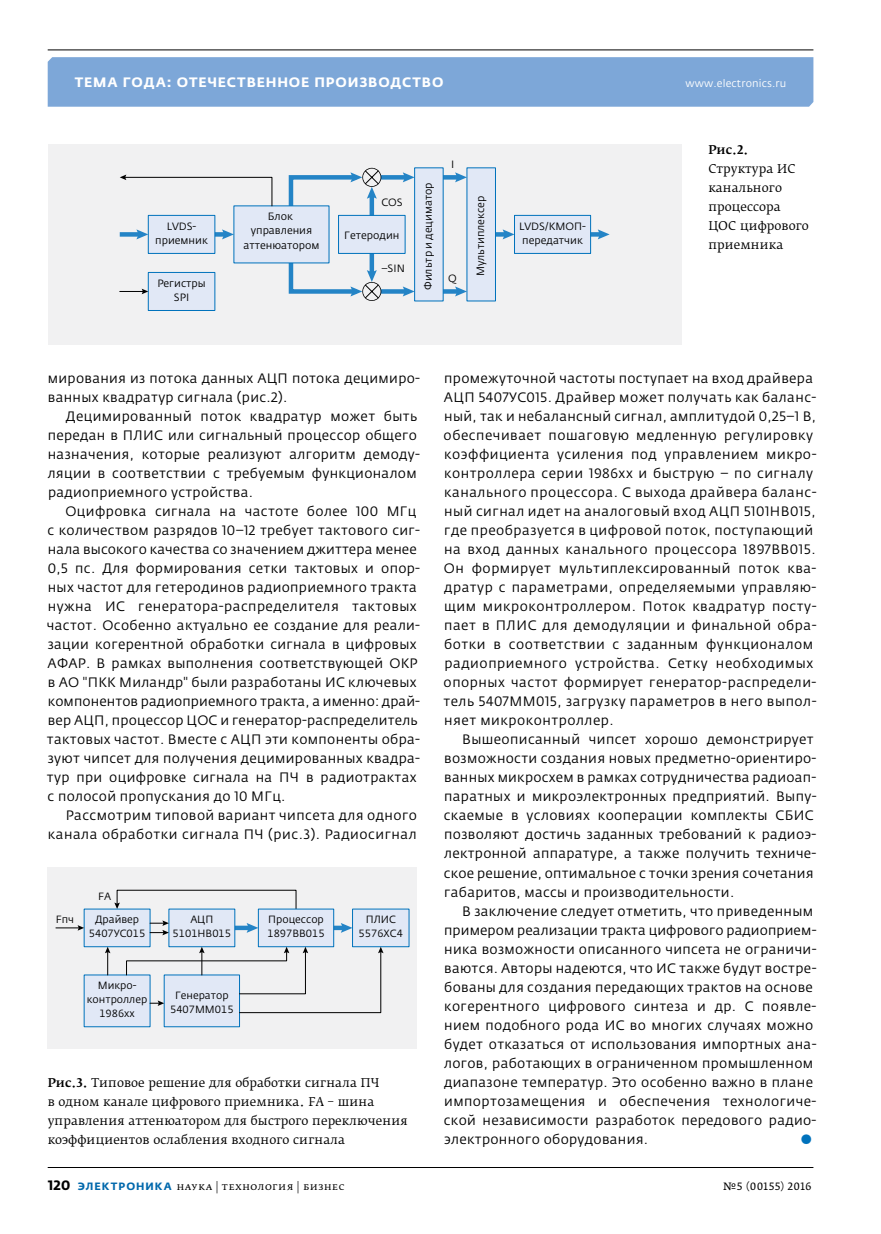
<style>
.page{position:relative;width:881px;height:1234px;background:#fff}
.page>*{position:absolute;margin:0;border:0;box-sizing:border-box;transform-origin:0 0}
.t1{font:13.5px/19px "Fedra Sans Pro";letter-spacing:.025em;color:#000}
.t2{font:700 13.5px "Fedra Sans Alt Pro";letter-spacing:.06em;color:#fff}
.t3{font:12px/19px "Fedra Serif B Pro";letter-spacing:.005em;color:#000}
.t4{font:500 12px "Fedra Serif B Pro";color:#000}
.t5{font:10.5px/14.2px "Fedra Sans Pro";color:#000;text-align:center}
.t6{font:10.5px "Fedra Serif B Pro";letter-spacing:.035em;color:#000}
.t7{font:10.5px "Fedra Sans Pro";letter-spacing:.015em;color:#fff}
.t8{font:10.5px "Fedra Serif A Pro";letter-spacing:.035em;color:#000}
.t9{font:10.35px/14.1px "Fedra Sans Pro";color:#000;text-align:center}
.s1{font-weight:500}
.s2{font-family:"Fedra Sans Pro";font-weight:700;font-size:13.5px}
.s3{font-family:"Fedra Sans Alt Pro";font-weight:700;color:#0068ac}
</style>
<div class="page">
<div style="left:48px;top:57px;width:765px;height:50px;background:#7da7d8"></div>
<hr style="left:48px;top:49px;width:765px;height:1px;background:#000">
<hr style="left:48px;top:1166px;width:765px;height:1px;background:#000">
<div style="left:48px;top:867px;width:369px;height:182px;background:#f1f1f2"></div>
<div style="left:84px;top:908px;width:66px;height:38px;background:#e1e8f6"></div>
<div style="left:84px;top:974px;width:66px;height:52px;background:#e1e8f6"></div>
<div style="left:164px;top:974px;width:75px;height:52px;background:#e1e8f6"></div>
<div style="left:352px;top:908px;width:57px;height:38px;background:#e1e8f6"></div>
<svg style="left:56px;top:924px;width:28px;height:6px"></svg>
<svg style="left:105px;top:889px;width:278px;height:124px"></svg>
<div style="left:48px;top:144px;width:633px;height:200px;background:#f1f1f2"></div>
<svg style="left:443px;top:175px;width:12px;height:4px"></svg>
<svg style="left:455px;top:172px;width:11px;height:10px"></svg>
<svg style="left:495px;top:232px;width:7px;height:4px"></svg>
<svg style="left:502px;top:229px;width:12px;height:10px"></svg>
<svg style="left:590px;top:232px;width:7px;height:4px"></svg>
<svg style="left:597px;top:229px;width:12px;height:10px"></svg>
<div style="left:428px;top:289px;width:30px;height:5px;background:#2484c6"></div>
<svg style="left:455px;top:286px;width:11px;height:10px"></svg>
<div style="left:466px;top:168px;width:29px;height:133px;background:#e1e8f6"></div>
<svg style="left:215px;top:232px;width:7px;height:4px"></svg>
<svg style="left:222px;top:229px;width:11px;height:10px"></svg>
<svg style="left:120px;top:232px;width:16px;height:4px"></svg>
<svg style="left:136px;top:229px;width:12px;height:10px"></svg>
<svg style="left:381px;top:175px;width:21px;height:4px"></svg>
<svg style="left:402px;top:172px;width:12px;height:10px"></svg>
<div style="left:381px;top:289px;width:25px;height:5px;background:#2484c6"></div>
<svg style="left:402px;top:286px;width:12px;height:10px"></svg>
<div style="left:369px;top:253px;width:5px;height:21px;background:#2484c6"></div>
<div style="left:369px;top:195px;width:5px;height:20px;background:#2484c6"></div>
<div style="left:148px;top:215px;width:67px;height:38px;background:#e1e8f6;border:1px solid #0072bc"></div>
<div style="left:148px;top:272px;width:67px;height:38px;background:#e1e8f6;border:1px solid #0072bc"></div>
<div style="left:338px;top:215px;width:67px;height:38px;background:#e1e8f6;border:1px solid #0072bc"></div>
<div style="left:414px;top:168px;width:29px;height:133px;background:#e1e8f6;border:1px solid #0072bc"></div>
<div style="left:514px;top:215px;width:76px;height:38px;background:#e1e8f6;border:1px solid #0072bc"></div>
<div style="left:233px;top:206px;width:96px;height:57px;background:#e1e8f6"></div>
<svg style="left:286px;top:168px;width:95px;height:42px"></svg>
<svg style="left:286px;top:258px;width:95px;height:43px"></svg>
<svg style="left:120px;top:288px;width:28px;height:6px"></svg>
<svg style="left:120px;top:174px;width:152px;height:32px"></svg>
<p class="t2" style="left:75px;top:74px;width:370px">Тема года: отечественное производство</p>
<p class="t7" style="left:685px;top:77px;width:102px">www.electronics.ru</p>
<p class="t5" style="left:451px;top:157px;width:5px">I</p>
<p class="t5" style="left:421px;top:290px;width:109px;rotate:-90deg">Фильтр и дециматор</p>
<p class="t5" style="left:473px;top:276px;width:82px;rotate:-90deg">Мультиплексер</p>
<p class="t5" style="left:381px;top:195px;width:23px">COS</p>
<p class="t5" style="left:243px;top:209px;width:77px">Блок управления аттенюатором</p>
<p class="t5" style="left:155px;top:219px;width:54px">LVDS&shy;приемник</p>
<p class="t5" style="left:344px;top:228px;width:57px">Гетеродин</p>
<p class="t5" style="left:519px;top:219px;width:68px">LVDS/КМОП&shy;передатчик</p>
<p class="t5" style="left:381px;top:261px;width:25px">–SIN</p>
<p class="t5" style="left:448px;top:271px;width:10px">Q</p>
<p class="t5" style="left:157px;top:276px;width:50px">Регистры<br>SPI</p>
<p class="t4" style="left:708px;top:142px;width:41px">Рис.2.</p>
<p class="t3" style="left:708px;top:159px;width:102px">Структура ИС канального процессора<br>ЦОС цифрового приемника</p>
<p class="t1" style="left:48px;top:368px;width:373px">мирования из потока данных АЦП потока децимиро&shy;ванных квадратур сигнала (рис.2).</p>
<p class="t1" style="left:48px;top:406px;width:374px;text-indent:18px">Децимированный поток квадратур может быть передан в ПЛИС или сигнальный процессор общего назначения, которые реализуют алгоритм демоду&shy;ляции в соответствии с требуемым функционалом радиоприемного устройства.</p>
<p class="t1" style="left:47px;top:501px;width:374px;text-indent:19px">Оцифровка сигнала на частоте более 100 МГц с количеством разрядов 10–12 требует тактового сиг&shy;нала высокого качества со значением джиттера менее 0,5 пс. Для формирования сетки тактовых и опор&shy;ных частот для гетеродинов радиоприемного тракта нужна ИС генератора-распределителя тактовых частот. Особенно актуально ее создание для реали&shy;зации когерентной обработки сигнала в цифровых АФАР. В рамках выполнения соответствующей ОКР в АО "ПКК Миландр" были разработаны ИС ключевых компонентов радиоприемного тракта, а именно: драй&shy;вер АЦП, процессор ЦОС и генератор-распределитель тактовых частот. Вместе с АЦП эти компоненты обра&shy;зуют чипсет для получения децимированных квадра&shy;тур при оцифровке сигнала на ПЧ в радиотрактах с полосой пропускания до 10 МГц.</p>
<p class="t1" style="left:48px;top:806px;width:370px;text-align:right">Рассмотрим типовой вариант чипсета для одного канала обработки сигнала ПЧ (рис.3). Радиосигнал</p>
<p class="t9" style="left:98px;top:888px;width:14px">FA</p>
<p class="t9" style="left:89px;top:912px;width:58px">Драйвер<br>5407УС015</p>
<p class="t9" style="left:56px;top:912px;width:20px">Fпч</p>
<p class="t9" style="left:172px;top:912px;width:60px">АЦП<br>5101HB015</p>
<p class="t9" style="left:267px;top:912px;width:59px;text-align:left">Процессор<br>1897ВВ015</p>
<p class="t9" style="left:358px;top:912px;width:46px">ПЛИС<br>5576ХС4</p>
<p class="t9" style="left:87px;top:978px;width:62px">Микро&shy;контроллер<br>1986xx</p>
<p class="t9" style="left:170px;top:987px;width:65px">Генератор<br>5407ММ015</p>
<p class="t3" style="left:48px;top:1072px;width:361px"><span class="s1">Рис.3.</span> Типовое решение для обработки сигнала ПЧ<br>в одном канале цифрового приемника. FA – шина управления аттенюатором для быстрого переключения коэффициентов ослабления входного сигнала</p>
<p class="t1" style="left:443px;top:368px;width:374px">промежуточной частоты поступает на вход драйвера АЦП 5407УС015. Драйвер может получать как баланс&shy;ный, так и небалансный сигнал, амплитудой 0,25–1 В, обеспечивает пошаговую медленную регулировку коэффициента усиления под управлением микро&shy;контроллера серии 1986хх и быструю – по сигналу канального процессора. С выхода драйвера баланс&shy;ный сигнал идет на аналоговый вход АЦП 5101НВ015, где преобразуется в цифровой поток, поступающий на вход данных канального процессора 1897ВВ015.<br>Он формирует мультиплексированный поток ква&shy;дратур с параметрами, определяемыми управляю&shy;щим микроконтроллером. Поток квадратур посту&shy;пает в ПЛИС для демодуляции и финальной обра&shy;ботки в соответствии с заданным функционалом радиоприемного устройства. Сетку необходимых опорных частот формирует генератор-распредели&shy;тель 5407ММ015, загрузку параметров в него выпол&shy;няет микроконтроллер.</p>
<p class="t1" style="left:443px;top:729px;width:374px;text-indent:18px">Вышеописанный чипсет хорошо демонстрирует возможности создания новых предметно-ориентиро&shy;ванных микросхем в рамках сотрудничества радиоап&shy;паратных и микроэлектронных предприятий. Выпу&shy;скаемые в условиях кооперации комплекты СБИС позволяют достичь заданных требований к радиоэ&shy;лектронной аппаратуре, а также получить техниче&shy;ское решение, оптимальное с точки зрения сочетания габаритов, массы и производительности.</p>
<p class="t1" style="left:443px;top:901px;width:374px;text-indent:18px">В заключение следует отметить, что приведенным примером реализации тракта цифрового радиоприем&shy;ника возможности описанного чипсета не ограничи&shy;ваются. Авторы надеются, что ИС также будут востре&shy;бованы для создания передающих трактов на основе когерентного цифрового синтеза и др. С появле&shy;нием подобного рода ИС во многих случаях можно будет отказаться от использования импортных ана&shy;логов, работающих в ограниченном промышленном диапазоне температур. Это особенно важно в плане импортозамещения и обеспечения технологиче&shy;ской независимости разработок передового радио&shy;электронного оборудования.</p>
<p class="t6" style="left:48px;top:1179px;width:298px"><span class="s2">120</span> <span class="s3">ЭЛЕКТРОНИКА</span> наука | технология | бизнес</p>
<p class="t8" style="left:723px;top:1179px;width:90px">№5 (00155) 2016</p>
</div>
